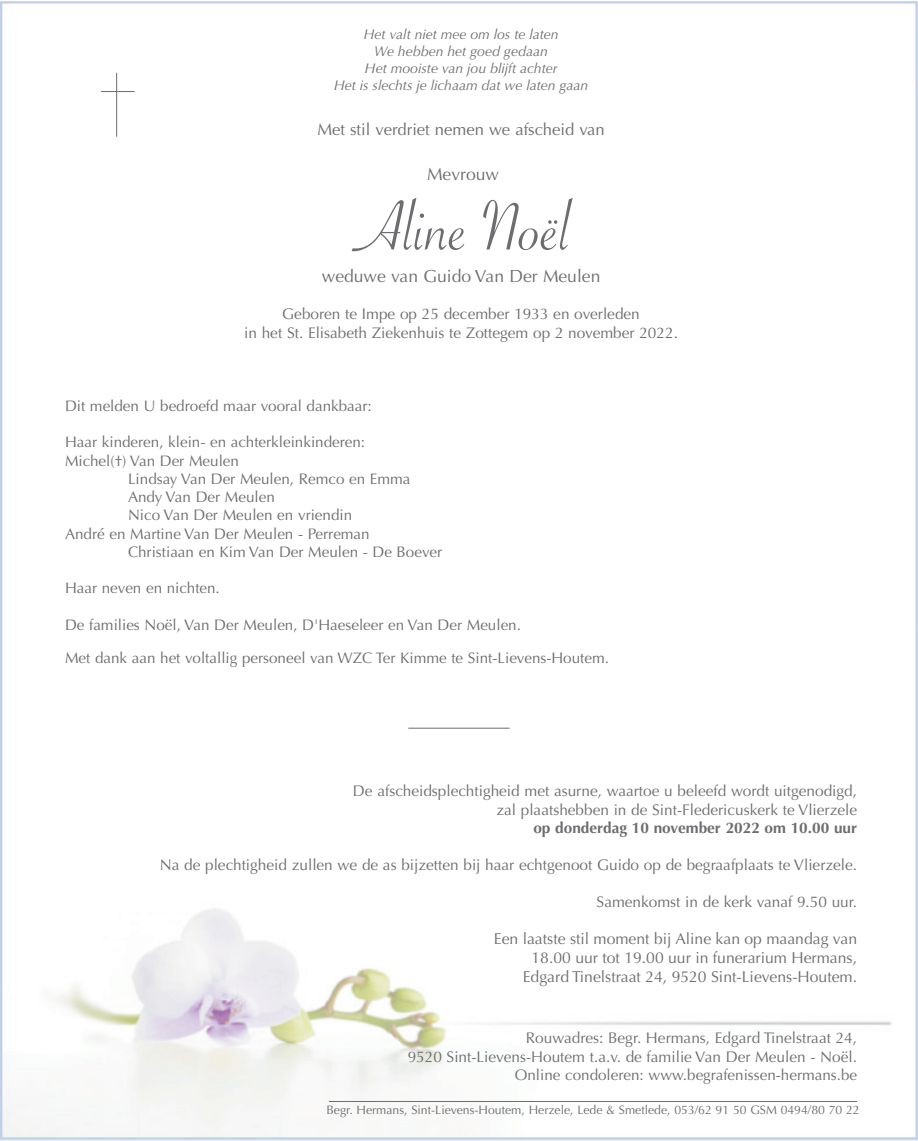
<style>
.page{position:relative;width:918px;height:1141px;background:#fff}
.page>*{position:absolute;margin:0;border:0;box-sizing:border-box;transform-origin:0 0}
.t1{font:75.25px "Savoye Let Plain";color:#6c6d70}
.t2{font:17.5px "Optima";color:#6c6d70}
.t3{font:16.62px "Optima";color:#6c6d70}
.t4{font:15.75px/18.9px "Optima";color:#6c6d70;text-align:right}
.t5{font:15.4px/18.6px "Optima";color:#6c6d70;text-align:right}
.t6{font:700 15.4px "Optima";color:#6c6d70}
.t7{font:15.22px/32.9px "Optima";color:#6c6d70}
.t8{font:italic 14px/16.8px "Optima";color:#6c6d70;text-align:center}
.t9{font:12.25px "Optima";color:#6c6d70}
</style>
<div class="page">
<img style="left:1px;top:1px;width:917px;height:1140px">
<hr style="left:116px;top:73px;width:1px;height:64px;background:#6c6d70">
<hr style="left:101px;top:91px;width:34px;height:1px;background:#6c6d70">
<hr style="left:408px;top:728px;width:101px;height:1px;background:#6c6d70">
<hr style="left:329px;top:1101px;width:528px;height:1px;background:#6c6d70">
<p class="t8" style="left:334px;top:26px;width:256px">Het valt niet mee om los te laten<br>We hebben het goed gedaan<br>Het mooiste van jou blijft achter<br>Het is slechts je lichaam dat we laten gaan</p>
<p class="t3" style="left:317px;top:120px;width:289px">Met stil verdriet nemen we afscheid van</p>
<p class="t2" style="left:427px;top:164px;width:73px">Mevrouw</p>
<h1 class="t1" style="left:354px;top:177px;width:218px">Aline Noël</h1>
<p class="t2" style="left:322px;top:266px;width:280px">weduwe van Guido Van Der Meulen</p>
<p class="t5" style="left:244px;top:305px;width:435px;text-align:center">Geboren te Impe op 25 december 1933 en overleden<br>in het St. Elisabeth Ziekenhuis te Zottegem op 2 november 2022.</p>
<p class="t7" style="left:65px;top:389px;width:308px">Dit melden U bedroefd maar vooral dankbaar:</p>
<p class="t7" style="left:65px;top:426px;width:302px">Haar kinderen, klein- en achterkleinkinderen:</p>
<p class="t7" style="left:65px;top:444px;width:175px">Michel(†) Van Der Meulen</p>
<p class="t7" style="left:128px;top:462px;width:284px">Lindsay Van Der Meulen, Remco en Emma</p>
<p class="t7" style="left:128px;top:481px;width:148px">Andy Van Der Meulen</p>
<p class="t7" style="left:128px;top:499px;width:226px">Nico Van Der Meulen en vriendin</p>
<p class="t7" style="left:65px;top:517px;width:306px">André en Martine Van Der Meulen - Perreman</p>
<p class="t7" style="left:128px;top:535px;width:316px">Christiaan en Kim Van Der Meulen - De Boever</p>
<p class="t7" style="left:65px;top:572px;width:156px">Haar neven en nichten.</p>
<p class="t7" style="left:65px;top:609px;width:545px">De families Noël, Van Der Meulen, D'Haeseleer en Van Der Meulen.<br>Met dank aan het voltallig personeel van WZC Ter Kimme te Sint-Lievens-Houtem.</p>
<p class="t5" style="left:353px;top:782px;width:505px">De afscheidsplechtigheid met asurne, waartoe u beleefd wordt uitgenodigd, zal plaatshebben in de Sint-Fledericuskerk te Vlierzele</p>
<p class="t6" style="left:533px;top:819px;width:325px">op donderdag 10 november 2022 om 10.00 uur</p>
<p class="t5" style="left:160px;top:856px;width:699px">Na de plechtigheid zullen we de as bijzetten bij haar echtgenoot Guido op de begraafplaats te Vlierzele.</p>
<p class="t5" style="left:596px;top:893px;width:262px">Samenkomst in de kerk vanaf 9.50 uur.</p>
<p class="t4" style="left:494px;top:930px;width:365px">Een laatste stil moment bij Aline kan op maandag van<br>18.00 uur tot 19.00 uur in funerarium Hermans,<br>Edgard Tinelstraat 24, 9520 Sint-Lievens-Houtem.</p>
<p class="t5" style="left:408px;top:1029px;width:451px">Rouwadres: Begr. Hermans, Edgard Tinelstraat 24,<br>9520 Sint-Lievens-Houtem t.a.v. de familie Van Der Meulen - Noël.</p>
<p class="t7" style="left:515px;top:1058px;width:344px">Online condoleren: www.begrafenissen-hermans.be</p>
<p class="t9" style="left:326px;top:1103px;width:535px">Begr. Hermans, Sint-Lievens-Houtem, Herzele, Lede &amp; Smetlede, 053/62 91 50 GSM 0494/80 70 22</p>
</div>
